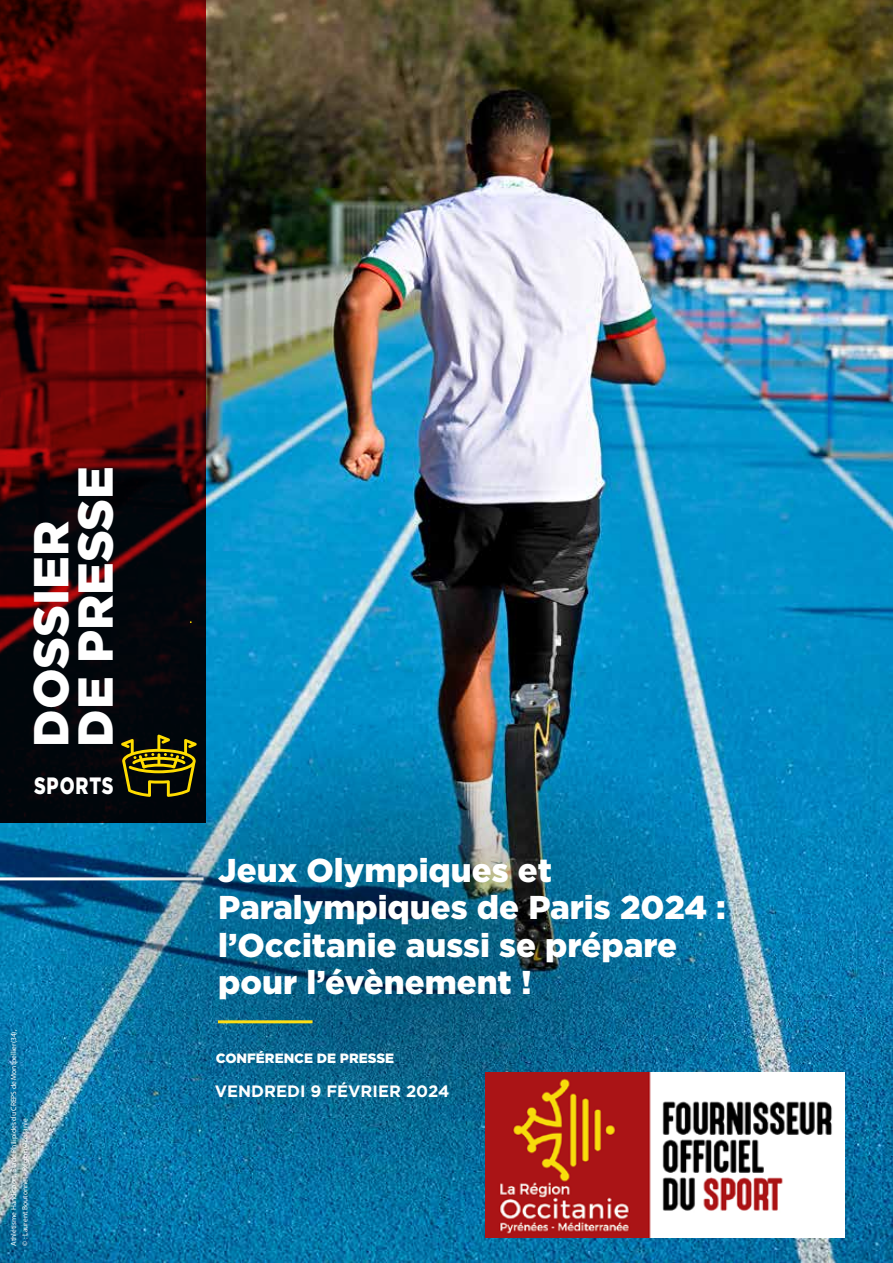
<style>
.page{position:relative;width:893px;height:1263px;background:#fff}
.page>*{position:absolute;margin:0;border:0;box-sizing:border-box;transform-origin:0 0}
.t1{font:900 49.05px/44.5px "Gotham";color:#fff}
.t2{font:900 33px/37.5px "Gotham";color:#fff}
.t3{font:900 23.55px "Gotham";letter-spacing:.05em;color:#fff;scale:.76 1}
.t4{font:700 16.5px "Gotham";color:#fff}
.t5{font:900 13.5px "Gotham";color:#fff}
.t6{font:7.5px/11.4px "Myriad Pro";color:#fff}
</style>
<div class="page">
<img style="left:0;top:0;width:893px;height:1263px">
<svg style="left:0;top:0;width:206px;height:823px;background:#360506"></svg>
<div style="left:0;top:1018px;width:41px;height:240px;background:#000;opacity:.75"></div>
<hr style="left:0;top:877px;width:203px;height:3px;background:#fff">
<img style="left:13px;top:708px;width:792px;height:528px;border-radius:50%">
<hr style="left:218px;top:1020px;width:95px;height:3px;background:#ffde14">
<svg style="left:121px;top:734px;width:76px;height:63px;background:#4e4607"></svg>
<img style="left:485px;top:1073px;width:360px;height:165px">
<h1 class="t1" style="left:28px;top:746px;width:282px;rotate:-90deg">DOSSIER<br>DE PRESSE</h1>
<h3 class="t3" style="left:34px;top:770px;width:106px">SPORTS</h3>
<p class="t6" style="left:8px;top:1246px;width:217px;rotate:-90deg">Athlétisme Handisport, Stade Philipides du CREPS de Montpellier(34), © : Laurent Boutonnet - Région Occitanie</p>
<h2 class="t2" style="left:218px;top:851px;width:509px">Jeux Olympiques et<br>Paralympiques de Paris 2024 : l’Occitanie aussi se prépare pour l’évènement !</h2>
<h3 class="t5" style="left:216px;top:1049px;width:180px">CONFÉRENCE DE PRESSE</h3>
<h3 class="t4" style="left:215px;top:1080px;width:236px">VENDREDI 9 FÉVRIER 2024</h3>
</div>
